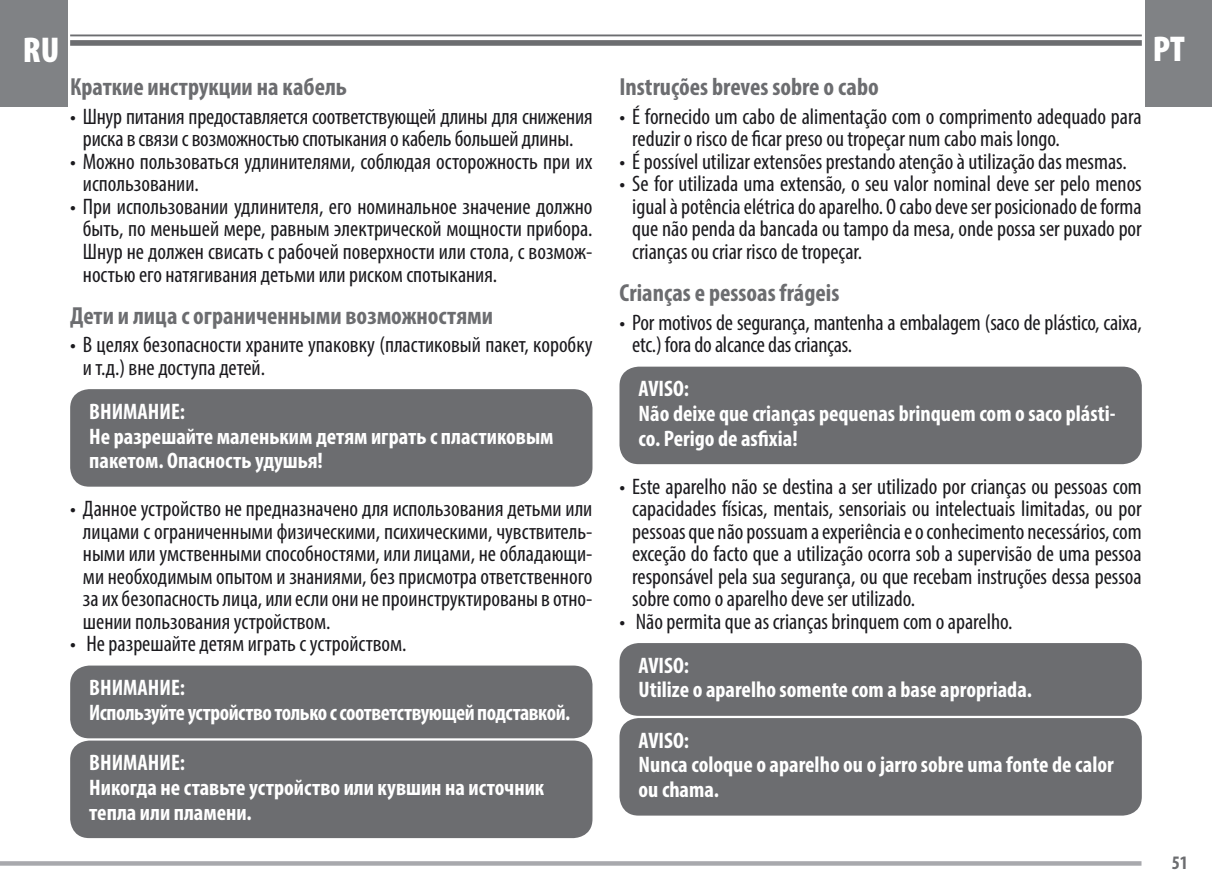
<style>
.page{position:relative;width:1212px;height:893px;background:#fff}
.page>*{position:absolute;margin:0;border:0;box-sizing:border-box;transform-origin:0 0}
.t1{font:900 condensed 36px "Myriad Pro";color:#fff}
.t2{font:700 condensed 24.75px "Myriad Pro";color:#6c6d70}
.t3{font:condensed 22.5px/22.5px "Myriad Pro";color:#1b1a1e}
.t4{font:700 condensed 22.5px/24.8px "Myriad Pro";color:#fff}
.t5{font:700 condensed 22.5px/24.8px "Myriad Pro";letter-spacing:-.02em;color:#fff}
.t6{font:700 condensed 19.12px "Myriad Pro";color:#6c6d70}
</style>
<div class="page">
<div style="left:0;top:861px;width:1141px;height:5px;background:#a8a9ad"></div>
<div style="left:0;top:0;width:67px;height:107px;background:#808285"></div>
<div style="left:1144px;top:0;width:68px;height:107px;background:#808285"></div>
<hr style="left:70px;top:35px;width:1072px;height:1px;background:#6c6d70">
<div style="left:70px;top:40px;width:1072px;height:6px;background:#6c6d70"></div>
<div style="left:70px;top:389px;width:522px;height:98px;background:#6c6d70;border-radius:19px"></div>
<div style="left:70px;top:666px;width:522px;height:72px;background:#6c6d70;border-radius:19px"></div>
<div style="left:70px;top:741px;width:522px;height:97px;background:#6c6d70;border-radius:19px"></div>
<div style="left:619px;top:367px;width:523px;height:97px;background:#6c6d70;border-radius:19px"></div>
<div style="left:619px;top:643px;width:523px;height:73px;background:#6c6d70;border-radius:19px"></div>
<div style="left:619px;top:718px;width:523px;height:98px;background:#6c6d70;border-radius:19px"></div>
<h1 class="t1" style="left:23px;top:27px;width:38px">RU</h1>
<h1 class="t1" style="left:1153px;top:26px;width:34px">PT</h1>
<p class="t2" style="left:70px;top:71px;width:278px">Краткие инструкции на кабель</p>
<p class="t3" style="left:70px;top:105px;width:524px;text-align:center">• Шнур питания предоставляется соответствующей длины для снижения риска в связи с возможностью спотыкания о кабель большей длины.</p>
<p class="t3" style="left:83px;top:150px;width:511px;text-indent:-13px">• Можно пользоваться удлинителями, соблюдая осторожность при их использовании.</p>
<p class="t3" style="left:83px;top:195px;width:511px;text-align:justify;text-indent:-13px">• При использовании удлинителя, его номинальное значение должно быть, по меньшей мере, равным электрической мощности прибора.<br>Шнур не должен свисать с рабочей поверхности или стола, с возмож&shy;ностью его натягивания детьми или риском спотыкания.</p>
<p class="t2" style="left:70px;top:300px;width:424px">Дети и лица с ограниченными возможностями</p>
<p class="t3" style="left:83px;top:333px;width:511px;text-indent:-13px">• В целях безопасности храните упаковку (пластиковый пакет, коробку и т.д.) вне доступа детей.</p>
<p class="t4" style="left:89px;top:398px;width:466px">ВНИМАНИЕ:<br>Не разрешайте маленьким детям играть с пластиковым пакетом. Опасность удушья!</p>
<p class="t3" style="left:83px;top:497px;width:511px;text-align:justify;text-indent:-13px">• Данное устройство не предназначено для использования детьми или лицами с ограниченными физическими, психическими, чувствитель&shy;ными или умственными способностями, или лицами, не обладающи&shy;ми необходимым опытом и знаниями, без присмотра ответственного за их безопасность лица, или если они не проинструктированы в отно&shy;шении пользования устройством.</p>
<p class="t3" style="left:70px;top:632px;width:338px">• Не разрешайте детям играть с устройством.</p>
<p class="t5" style="left:89px;top:675px;width:482px">ВНИМАНИЕ:<br>Используйте устройство только с соответствующей подставкой.</p>
<p class="t4" style="left:89px;top:750px;width:456px">ВНИМАНИЕ:<br>Никогда не ставьте устройство или кувшин на источник тепла или пламени.</p>
<p class="t2" style="left:619px;top:71px;width:261px">Instruções breves sobre o cabo</p>
<p class="t3" style="left:632px;top:105px;width:511px;text-indent:-13px">• É fornecido um cabo de alimentação com o comprimento adequado para reduzir o risco de ficar preso ou tropeçar num cabo mais longo.</p>
<p class="t3" style="left:619px;top:150px;width:509px">• É possível utilizar extensões prestando atenção à utilização das mesmas.</p>
<p class="t3" style="left:632px;top:173px;width:511px;text-align:justify;text-indent:-13px">• Se for utilizada uma extensão, o seu valor nominal deve ser pelo menos igual à potência elétrica do aparelho. O cabo deve ser posicionado de forma que não penda da bancada ou tampo da mesa, onde possa ser puxado por crianças ou criar risco de tropeçar.</p>
<p class="t2" style="left:619px;top:277px;width:221px">Crianças e pessoas frágeis</p>
<p class="t3" style="left:632px;top:311px;width:511px;text-indent:-13px">• Por motivos de segurança, mantenha a embalagem (saco de plástico, caixa, etc.) fora do alcance das crianças.</p>
<p class="t4" style="left:639px;top:376px;width:478px">AVISO:<br>Não deixe que crianças pequenas brinquem com o saco plásti&shy;co. Perigo de asfixia!</p>
<p class="t3" style="left:632px;top:475px;width:511px;text-align:justify;text-indent:-13px">• Este aparelho não se destina a ser utilizado por crianças ou pessoas com capacidades físicas, mentais, sensoriais ou intelectuais limitadas, ou por pessoas que não possuam a experiência e o conhecimento necessários, com exceção do facto que a utilização ocorra sob a supervisão de uma pessoa responsável pela sua segurança, ou que recebam instruções dessa pessoa sobre como o aparelho deve ser utilizado.</p>
<p class="t3" style="left:619px;top:610px;width:394px">• Não permita que as crianças brinquem com o aparelho.</p>
<p class="t4" style="left:639px;top:652px;width:395px">AVISO:<br>Utilize o aparelho somente com a base apropriada.</p>
<p class="t4" style="left:639px;top:727px;width:477px">AVISO:<br>Nunca coloque o aparelho ou o jarro sobre uma fonte de calor ou chama.</p>
<p class="t6" style="left:1172px;top:851px;width:18px">51</p>
</div>
